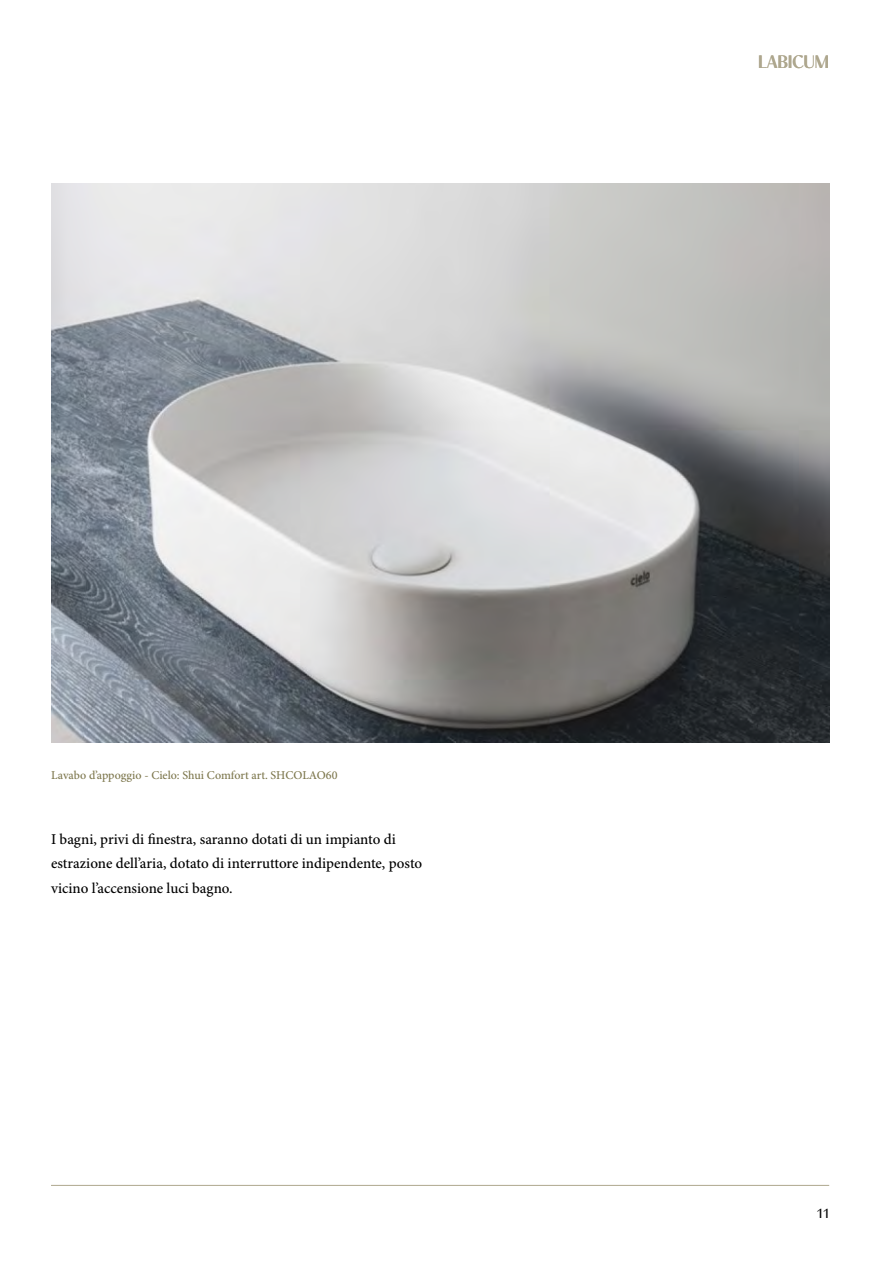
<style>
.page{position:relative;width:893px;height:1263px;background:#fff}
.page>*{position:absolute;margin:0;border:0;box-sizing:border-box;transform-origin:0 0}
.t1{font:600 18px "Contralto Small";color:#aea78e}
.t2{font:300 18px "Contralto Small";color:#000}
.t3{font:500 15px/24.6px "Minion Pro";color:#000}
.t4{font:500 12px "Minion Pro";color:#7d774d}
</style>
<div class="page">
<hr style="left:51px;top:1185px;width:778px;height:1px;background:#aea78e">
<img style="left:51px;top:183px;width:778px;height:559px">
<p class="t4" style="left:51px;top:768px;width:288px">Lavabo d’appoggio - Cielo: Shui Comfort art. SHCOLAO60</p>
<p class="t3" style="left:51px;top:827px;width:373px">I bagni, privi di finestra, saranno dotati di un impianto di estrazione dell’aria, dotato di interruttore indipendente, posto vicino l’accensione luci bagno.</p>
<p class="t1" style="left:758px;top:48px;width:72px">LABICUM</p>
<p class="t2" style="left:817px;top:1198px;width:14px">11</p>
</div>
